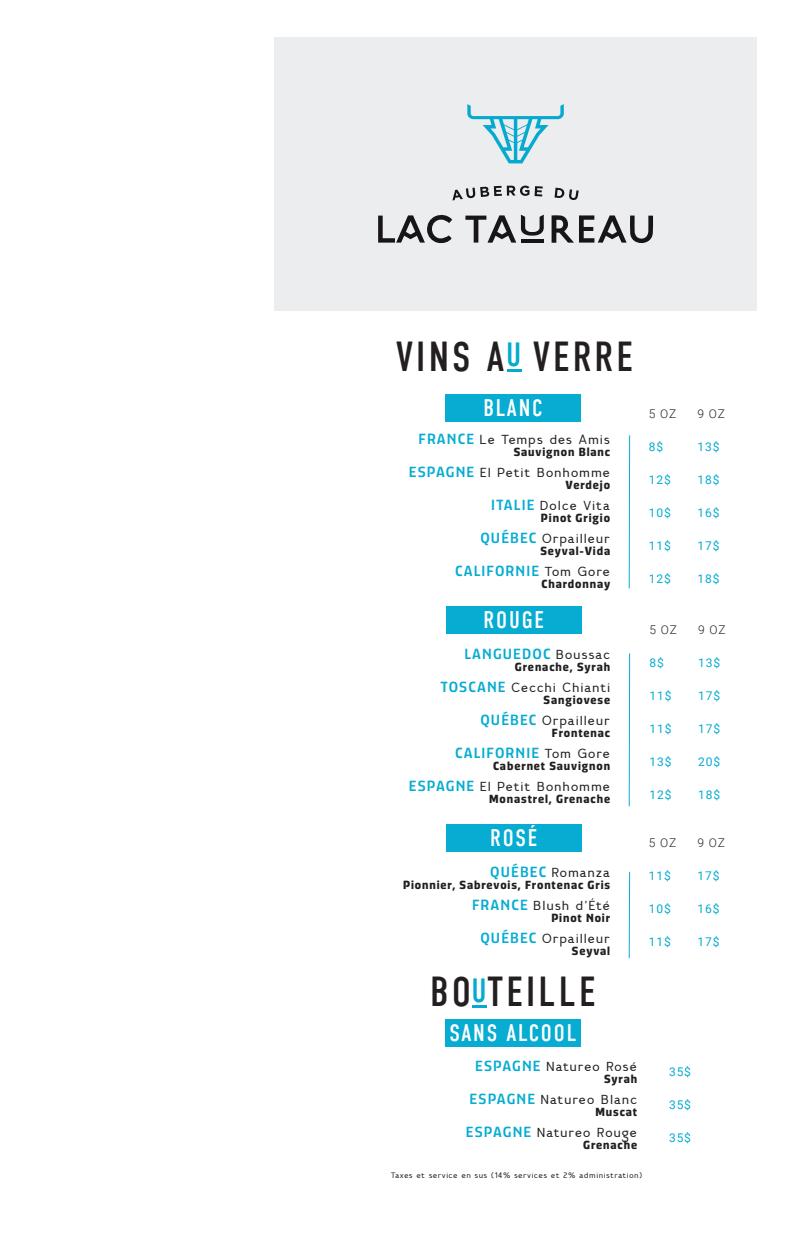
<style>
.page{position:relative;width:792px;height:1251px;background:#fff}
.page>*{position:absolute;margin:0;border:0;box-sizing:border-box;transform-origin:0 0}
.t1{font:41.85px "DIN Condensed";letter-spacing:.075em;color:#231f20}
.t2{font:33.45px "DIN Condensed";color:#06aad1}
.t3{font:24px "DIN Condensed";letter-spacing:.075em;color:#fff}
.t4{font:15px "Calvin";letter-spacing:.04em;color:#231f20}
.t5{font:500 15px "Dic Sans";letter-spacing:.075em;color:#06acd2}
.t6{font:700 12px "Dic Sans";letter-spacing:.075em;color:#231f20}
.t7{font:12px "Roboto";letter-spacing:.075em;color:#06abd2}
.t8{font:300 12px "Roboto";letter-spacing:.065em;color:#231f20}
.t9{font:9px "Calvin";letter-spacing:.035em;color:#231f20}
.s1{font-size:33.45px;color:#06aad1}
.s2{font-family:"Dic Sans";font-weight:500;color:#06acd2}
.s3{font-family:"Calvin";font-weight:400;color:#231f20}
</style>
<div class="page">
<div style="left:274px;top:37px;width:483px;height:273px;background:#ebedee"></div>
<svg style="left:467px;top:104px;width:97px;height:59px"></svg>
<svg style="left:452px;top:186px;width:91px;height:14px"></svg>
<svg style="left:554px;top:188px;width:24px;height:12px"></svg>
<svg style="left:551px;top:215px;width:102px;height:28px"></svg>
<svg style="left:465px;top:215px;width:79px;height:28px"></svg>
<svg style="left:378px;top:214px;width:74px;height:29px"></svg>
<svg style="left:507px;top:369px;width:14px;height:2px"></svg>
<hr style="left:472px;top:1005px;width:14px;height:3px;background:#06aad1">
<div style="left:445px;top:394px;width:136px;height:27px;background:#06acd1"></div>
<div style="left:446px;top:606px;width:135px;height:28px;background:#06acd1"></div>
<div style="left:446px;top:824px;width:135px;height:28px;background:#06acd1"></div>
<div style="left:445px;top:1019px;width:136px;height:28px;background:#06acd1"></div>
<hr style="left:629px;top:435px;width:1px;height:153px;background:#06acd1">
<hr style="left:629px;top:653px;width:1px;height:153px;background:#06acd1">
<hr style="left:629px;top:872px;width:1px;height:86px;background:#06acd1">
<h1 class="t1" style="left:396px;top:334px;width:238px">VINS A<span class="s1">U</span> VERRE</h1>
<h3 class="t3" style="left:483px;top:394px;width:61px">BLANC</h3>
<p class="t4" style="left:418px;top:432px;width:193px"><span class="s2">FRANCE</span> Le Temps des Amis</p>
<p class="t6" style="left:514px;top:443px;width:98px">Sauvignon Blanc</p>
<p class="t4" style="left:409px;top:465px;width:203px"><span class="s2">ESPAGNE</span> El Petit Bonhomme</p>
<p class="t6" style="left:565px;top:476px;width:46px">Verdejo</p>
<p class="t4" style="left:491px;top:498px;width:121px"><span class="s2">ITALIE</span> Dolce Vita</p>
<p class="t6" style="left:541px;top:509px;width:71px">Pinot Grigio</p>
<p class="t4" style="left:480px;top:531px;width:131px"><span class="s2">QUÉBEC</span> Orpailleur</p>
<p class="t6" style="left:540px;top:542px;width:71px">Seyval-Vida</p>
<p class="t5" style="left:455px;top:560px;width:156px">CALIFORNIE <span class="s3">Tom Gore</span></p>
<p class="t6" style="left:541px;top:575px;width:70px">Chardonnay</p>
<h3 class="t3" style="left:483px;top:607px;width:62px">ROUGE</h3>
<p class="t5" style="left:464px;top:643px;width:147px">LANGUEDOC <span class="s3">Boussac</span></p>
<p class="t6" style="left:515px;top:658px;width:97px">Grenache, Syrah</p>
<p class="t4" style="left:440px;top:680px;width:171px"><span class="s2">TOSCANE</span> Cecchi Chianti</p>
<p class="t6" style="left:543px;top:691px;width:68px">Sangiovese</p>
<p class="t4" style="left:480px;top:713px;width:131px"><span class="s2">QUÉBEC</span> Orpailleur</p>
<p class="t6" style="left:552px;top:724px;width:60px">Frontenac</p>
<p class="t5" style="left:455px;top:742px;width:156px">CALIFORNIE <span class="s3">Tom Gore</span></p>
<p class="t6" style="left:493px;top:757px;width:119px">Cabernet Sauvignon</p>
<p class="t4" style="left:409px;top:779px;width:203px"><span class="s2">ESPAGNE</span> El Petit Bonhomme</p>
<p class="t6" style="left:489px;top:790px;width:122px">Monastrel, Grenache</p>
<h3 class="t3" style="left:490px;top:824px;width:49px">ROSÉ</h3>
<p class="t4" style="left:490px;top:865px;width:122px"><span class="s2">QUÉBEC</span> Romanza</p>
<p class="t6" style="left:403px;top:876px;width:209px">Pionnier, Sabrevois, Frontenac Gris</p>
<p class="t4" style="left:472px;top:898px;width:140px"><span class="s2">FRANCE</span> Blush d’Été</p>
<p class="t6" style="left:551px;top:909px;width:60px">Pinot Noir</p>
<p class="t4" style="left:480px;top:931px;width:131px"><span class="s2">QUÉBEC</span> Orpailleur</p>
<p class="t6" style="left:572px;top:942px;width:40px">Seyval</p>
<h1 class="t1" style="left:430px;top:969px;width:167px">BO TEILLE</h1>
<h2 class="t2" style="left:471px;top:972px;width:17px">U</h2>
<h3 class="t3" style="left:449px;top:1019px;width:128px">SANS ALCOOL</h3>
<p class="t4" style="left:475px;top:1059px;width:164px"><span class="s2">ESPAGNE</span> Natureo Rosé</p>
<p class="t6" style="left:604px;top:1071px;width:35px">Syrah</p>
<p class="t4" style="left:469px;top:1092px;width:169px"><span class="s2">ESPAGNE</span> Natureo Blanc</p>
<p class="t6" style="left:595px;top:1104px;width:43px">Muscat</p>
<p class="t4" style="left:466px;top:1125px;width:173px"><span class="s2">ESPAGNE</span> Natureo Rouge</p>
<p class="t6" style="left:583px;top:1137px;width:56px">Grenache</p>
<p class="t8" style="left:649px;top:406px;width:29px">5 OZ</p>
<p class="t7" style="left:649px;top:439px;width:16px">8$</p>
<p class="t7" style="left:649px;top:472px;width:24px">12$</p>
<p class="t7" style="left:649px;top:505px;width:24px">10$</p>
<p class="t7" style="left:649px;top:538px;width:24px">11$</p>
<p class="t7" style="left:649px;top:571px;width:24px">12$</p>
<p class="t8" style="left:649px;top:622px;width:29px">5 OZ</p>
<p class="t7" style="left:649px;top:655px;width:16px">8$</p>
<p class="t7" style="left:649px;top:688px;width:24px">11$</p>
<p class="t7" style="left:649px;top:721px;width:24px">11$</p>
<p class="t7" style="left:649px;top:754px;width:24px">13$</p>
<p class="t7" style="left:649px;top:787px;width:24px">12$</p>
<p class="t8" style="left:649px;top:834px;width:29px">5 OZ</p>
<p class="t7" style="left:649px;top:867px;width:24px">11$</p>
<p class="t7" style="left:649px;top:900px;width:24px">10$</p>
<p class="t7" style="left:649px;top:933px;width:24px">11$</p>
<p class="t8" style="left:697px;top:406px;width:29px">9 OZ</p>
<p class="t7" style="left:697px;top:439px;width:24px">13$</p>
<p class="t7" style="left:697px;top:472px;width:24px">18$</p>
<p class="t7" style="left:697px;top:505px;width:24px">16$</p>
<p class="t7" style="left:697px;top:538px;width:24px">17$</p>
<p class="t7" style="left:697px;top:571px;width:24px">18$</p>
<p class="t8" style="left:698px;top:622px;width:29px">9 OZ</p>
<p class="t7" style="left:698px;top:655px;width:24px">13$</p>
<p class="t7" style="left:698px;top:688px;width:24px">17$</p>
<p class="t7" style="left:698px;top:721px;width:24px">17$</p>
<p class="t7" style="left:698px;top:754px;width:24px">20$</p>
<p class="t7" style="left:698px;top:787px;width:24px">18$</p>
<p class="t8" style="left:697px;top:834px;width:29px">9 OZ</p>
<p class="t7" style="left:697px;top:867px;width:24px">17$</p>
<p class="t7" style="left:697px;top:900px;width:24px">16$</p>
<p class="t7" style="left:697px;top:933px;width:24px">17$</p>
<p class="t7" style="left:669px;top:1063px;width:24px">35$</p>
<p class="t7" style="left:669px;top:1096px;width:24px">35$</p>
<p class="t7" style="left:669px;top:1129px;width:24px">35$</p>
<p class="t9" style="left:391px;top:1171px;width:253px">Taxes et service en sus (14% services et 2% administration)</p>
</div>
